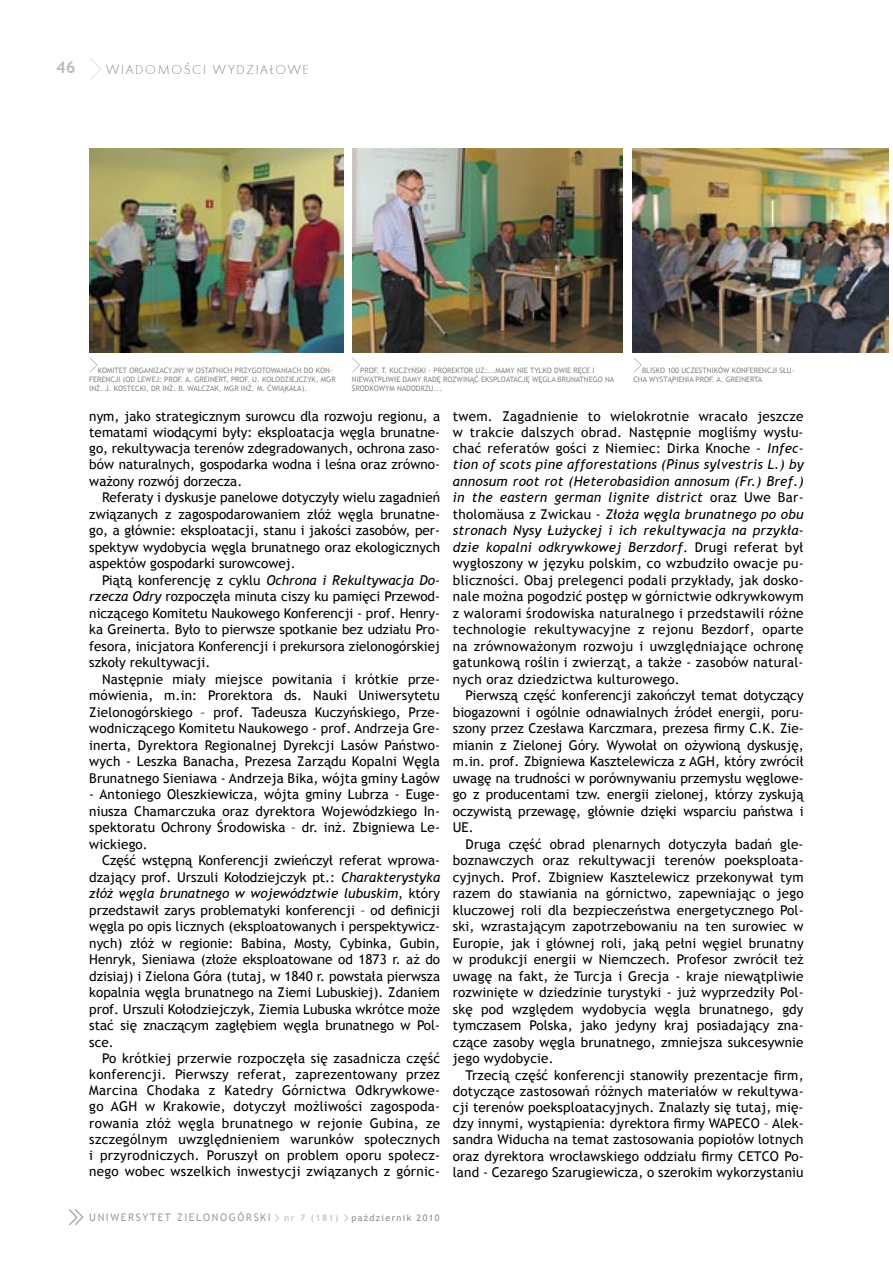
<style>
.page{position:relative;width:893px;height:1263px;background:#fff}
.page>*{position:absolute;margin:0;border:0;box-sizing:border-box;transform-origin:0 0}
.t1{font:700 16.5px "Trebuchet MS";color:#bcbcbc}
.t2{font:13.5px/16.5px "Trebuchet MS";letter-spacing:.01em;color:#000;text-align:justify}
.t3{font:13.5px "Futura TEE Ligh";letter-spacing:.12em;color:#888}
.t4{font:10.5px "Trebuchet MS";letter-spacing:.15em;color:#9f9f9f}
.t5{font:9px "Trebuchet MS";letter-spacing:.15em;color:#888}
.t6{font:700 9px "Trebuchet MS";color:#c6c5c6}
.t7{font:7.5px/9px "Trebuchet MS";color:#888}
.s1{font-style:italic}
</style>
<div class="page">
<svg style="left:90px;top:58px;width:11px;height:22px"></svg>
<svg style="left:275px;top:1214px;width:4px;height:8px"></svg>
<svg style="left:344px;top:1214px;width:4px;height:8px"></svg>
<svg style="left:69px;top:1209px;width:15px;height:16px"></svg>
<img style="left:633px;top:149px;width:256px;height:204px">
<img style="left:353px;top:149px;width:270px;height:204px">
<img style="left:89px;top:149px;width:254px;height:204px">
<svg style="left:90px;top:358px;width:7px;height:14px"></svg>
<svg style="left:352px;top:358px;width:8px;height:14px"></svg>
<svg style="left:634px;top:358px;width:7px;height:14px"></svg>
<p class="t1" style="left:56px;top:57px;width:21px">46</p>
<p class="t3" style="left:106px;top:61px;width:204px">WIADOMOŒCI WYDZIA£OWE</p>
<p class="t7" style="left:89px;top:366px;width:248px;text-indent:9px">KOMITET ORGANIZACYJNY W OSTATNICH PRZYGOTOWANIACH DO KON-<br>FERENCJI (OD LEWEJ: PROF. A. GREINERT, PROF. U. KOŁODZIEJCZYK, MGR<br>INŻ. J. KOSTECKI, DR INŻ. B. WALCZAK, MGR INŻ. M. ĆWIĄKAŁA).</p>
<p class="t7" style="left:352px;top:366px;width:264px;text-indent:9px">PROF. T. KUCZYŃSKI - PROREKTOR UZ:...MAMY NIE TYLKO DWIE RĘCE I<br>NIEWĄTPLIWIE DAMY RADĘ ROZWINĄĆ EKSPLOATACJĘ WĘGLA BRUNATNEGO NA<br>ŚRODKOWYM NADODRZU...</p>
<p class="t7" style="left:633px;top:366px;width:162px;text-indent:9px">BLISKO 100 UCZESTNIKÓW KONFERENCJI SŁU-<br>CHA WYSTĄPIENIA PROF. A. GREINERTA</p>
<p class="t2" style="left:89px;top:408px;width:352px">nym, jako strategicznym surowcu dla rozwoju regionu, a tematami wiodącymi były: eksploatacja węgla brunatne&shy;go, rekultywacja terenów zdegradowanych, ochrona zaso&shy;bów naturalnych, gospodarka wodna i leśna oraz zrówno&shy;ważony rozwój dorzecza.</p>
<p class="t2" style="left:89px;top:489px;width:352px;text-indent:13px">Referaty i dyskusje panelowe dotyczyły wielu zagadnień związanych z zagospodarowaniem złóż węgla brunatne&shy;go, a głównie: eksploatacji, stanu i jakości zasobów, per&shy;spektyw wydobycia węgla brunatnego oraz ekologicznych aspektów gospodarki surowcowej.</p>
<p class="t2" style="left:89px;top:572px;width:352px;text-indent:13px">Piątą konferencję z cyklu <span class="s1">Ochrona i Rekultywacja Do&shy;rzecza Odry</span> rozpoczęła minuta ciszy ku pamięci Przewod&shy;niczącego Komitetu Naukowego Konferencji - prof. Henry&shy;ka Greinerta. Było to pierwsze spotkanie bez udziału Pro&shy;fesora, inicjatora Konferencji i prekursora zielonogórskiej szkoły rekultywacji.</p>
<p class="t2" style="left:89px;top:671px;width:352px;text-indent:13px">Następnie miały miejsce powitania i krótkie prze&shy;mówienia, m.in: Prorektora ds. Nauki Uniwersytetu Zielonogórskiego – prof. Tadeusza Kuczyńskiego, Prze&shy;wodniczącego Komitetu Naukowego - prof. Andrzeja Gre&shy;inerta, Dyrektora Regionalnej Dyrekcji Lasów Państwo&shy;wych - Leszka Banacha, Prezesa Zarządu Kopalni Węgla Brunatnego Sieniawa - Andrzeja Bika, wójta gminy Łagów</p>
<p class="t2" style="left:89px;top:786px;width:352px">- Antoniego Oleszkiewicza, wójta gminy Lubrza - Euge&shy;niusza Chamarczuka oraz dyrektora Wojewódzkiego In&shy;spektoratu Ochrony Środowiska – dr. inż. Zbigniewa Le&shy;wickiego.</p>
<p class="t2" style="left:89px;top:852px;width:352px;text-indent:13px">Część wstępną Konferencji zwieńczył referat wprowa&shy;dzający prof. Urszuli Kołodziejczyk pt.: <span class="s1">Charakterystyka złóż węgla brunatnego w województwie lubuskim</span>, który przedstawił zarys problematyki konferencji – od definicji węgla po opis licznych (eksploatowanych i perspektywicz&shy;nych) złóż w regionie: Babina, Mosty, Cybinka, Gubin, Henryk, Sieniawa (złoże eksploatowane od 1873 r. aż do dzisiaj) i Zielona Góra (tutaj, w 1840 r. powstała pierwsza kopalnia węgla brunatnego na Ziemi Lubuskiej). Zdaniem prof. Urszuli Kołodziejczyk, Ziemia Lubuska wkrótce może stać się znaczącym zagłębiem węgla brunatnego w Pol&shy;sce.</p>
<p class="t2" style="left:89px;top:1050px;width:352px;text-indent:13px">Po krótkiej przerwie rozpoczęła się zasadnicza część konferencji. Pierwszy referat, zaprezentowany przez Marcina Chodaka z Katedry Górnictwa Odkrywkowe&shy;go AGH w Krakowie, dotyczył możliwości zagospoda&shy;rowania złóż węgla brunatnego w rejonie Gubina, ze szczególnym uwzględnieniem warunków społecznych i przyrodniczych. Poruszył on problem oporu społecz&shy;nego wobec wszelkich inwestycji związanych z górnic-</p>
<p class="t4" style="left:89px;top:1211px;width:183px">UNIWERSYTET ZIELONOGÓRSKI</p>
<p class="t6" style="left:284px;top:1212px;width:56px">nr 7 (181)</p>
<p class="t5" style="left:351px;top:1212px;width:90px">październik 2010</p>
<p class="t2" style="left:453px;top:408px;width:352px">twem. Zagadnienie to wielokrotnie wracało jeszcze w trakcie dalszych obrad. Następnie mogliśmy wysłu&shy;chać referatów gości z Niemiec: Dirka Knoche - <span class="s1">Infec&shy;tion of scots pine afforestations (Pinus sylvestris L.) by annosum root rot (Heterobasidion annosum (Fr.) Bref.) in the eastern german lignite district</span> oraz Uwe Bar&shy;tholomäusa z Zwickau - <span class="s1">Złoża węgla brunatnego po obu stronach Nysy Łużyckej i ich rekultywacja na przykła&shy;dzie kopalni odkrywkowej Berzdorf</span>. Drugi referat był wygłoszony w języku polskim, co wzbudziło owacje pu&shy;bliczności. Obaj prelegenci podali przykłady, jak dosko&shy;nale można pogodzić postęp w górnictwie odkrywkowym z walorami środowiska naturalnego i przedstawili różne technologie rekultywacyjne z rejonu Bezdorf, oparte na zrównoważonym rozwoju i uwzględniające ochronę gatunkową roślin i zwierząt, a także - zasobów natural&shy;nych oraz dziedzictwa kulturowego.</p>
<p class="t2" style="left:453px;top:687px;width:352px;text-indent:13px">Pierwszą część konferencji zakończył temat dotyczący biogazowni i ogólnie odnawialnych źródeł energii, poru&shy;szony przez Czesława Karczmara, prezesa firmy C.K. Zie&shy;mianin z Zielonej Góry. Wywołał on ożywioną dyskusję, m.in. prof. Zbigniewa Kasztelewicza z AGH, który zwrócił uwagę na trudności w porównywaniu przemysłu węglowe&shy;go z producentami tzw. energii zielonej, którzy zyskują oczywistą przewagę, głównie dzięki wsparciu państwa i UE.</p>
<p class="t2" style="left:453px;top:836px;width:352px;text-indent:13px">Druga część obrad plenarnych dotyczyła badań gle&shy;boznawczych oraz rekultywacji terenów poeksploata&shy;cyjnych. Prof. Zbigniew Kasztelewicz przekonywał tym razem do stawiania na górnictwo, zapewniając o jego kluczowej roli dla bezpieczeństwa energetycznego Pol&shy;ski, wzrastającym zapotrzebowaniu na ten surowiec w Europie, jak i głównej roli, jaką pełni węgiel brunatny w produkcji energii w Niemczech. Profesor zwrócił też uwagę na fakt, że Turcja i Grecja - kraje niewątpliwie rozwinięte w dziedzinie turystyki - już wyprzedziły Pol&shy;skę pod względem wydobycia węgla brunatnego, gdy tymczasem Polska, jako jedyny kraj posiadający zna&shy;czące zasoby węgla brunatnego, zmniejsza sukcesywnie jego wydobycie.</p>
<p class="t2" style="left:453px;top:1067px;width:352px;text-indent:13px">Trzecią część konferencji stanowiły prezentacje firm, dotyczące zastosowań różnych materiałów w rekultywa&shy;cji terenów poeksploatacyjnych. Znalazły się tutaj, mię&shy;dzy innymi, wystąpienia: dyrektora firmy WAPECO – Alek&shy;sandra Widucha na temat zastosowania popiołów lotnych oraz dyrektora wrocławskiego oddziału firmy CETCO Po&shy;land - Cezarego Szarugiewicza, o szerokim wykorzystaniu</p>
</div>
